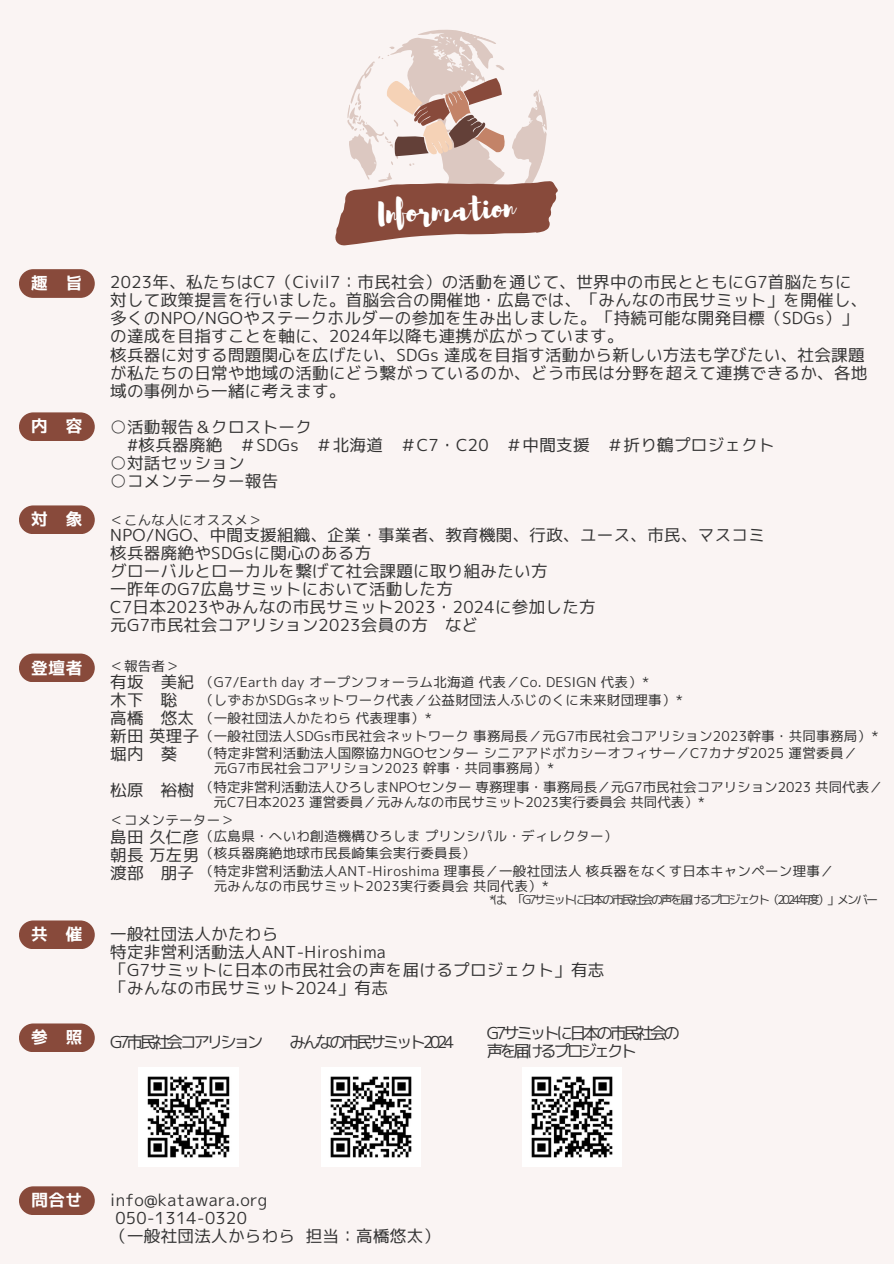
<style>
.page{position:relative;width:894px;height:1264px;background:#fff}
.page>*{position:absolute;margin:0;border:0;box-sizing:border-box;transform-origin:0 0}
.t1{font:31.05px "Brusher";color:#fff}
.t2{font:16.5px/18px "mplus 1 p regular";letter-spacing:.02em;color:#333}
.t3{font:16.5px/18px "mplus 1 p regular";letter-spacing:-.19em;color:#333}
.t4{font:16.5px "mplus 1 p bold";letter-spacing:.04em;color:#fff}
.t5{font:13.5px/14.7px "mplus 1 p regular";letter-spacing:.02em;color:#333}
.t6{font:13.5px/14.7px "mplus 1 p regular";color:#333}
.t7{font:12px "mplus 1 p regular";letter-spacing:-.19em;color:#333}
</style>
<div class="page">
<div style="left:0;top:0;width:893px;height:1263px;background:#faf4f3"></div>
<svg style="left:347px;top:29px;width:200px;height:145px"></svg>
<svg style="left:385px;top:77px;width:121px;height:80px"></svg>
<svg style="left:335px;top:174px;width:223px;height:72px"></svg>
<div style="left:19px;top:269px;width:76px;height:29px;background:#884a3b;border-radius:14px"></div>
<div style="left:19px;top:412px;width:76px;height:29px;background:#884a3b;border-radius:14px"></div>
<div style="left:19px;top:505px;width:76px;height:29px;background:#884a3b;border-radius:14px"></div>
<div style="left:19px;top:653px;width:76px;height:29px;background:#884a3b;border-radius:14px"></div>
<div style="left:19px;top:920px;width:76px;height:29px;background:#884a3b;border-radius:14px"></div>
<div style="left:19px;top:1023px;width:76px;height:29px;background:#884a3b;border-radius:14px"></div>
<div style="left:19px;top:1186px;width:76px;height:28px;background:#884a3b;border-radius:14px"></div>
<img style="left:139px;top:1067px;width:99px;height:99px">
<img style="left:321px;top:1067px;width:99px;height:99px">
<img style="left:522px;top:1067px;width:99px;height:99px">
<h2 class="t1" style="left:377px;top:194px;width:137px;rotate:-3deg">Information</h2>
<p class="t4" style="left:31px;top:271px;width:53px">趣 旨</p>
<h3 class="t2" style="left:110px;top:273px;width:758px">2023年、私たちはC7（Civil7：市民社会）の活動を通じて、世界中の市民とともにG7首脳たちに対して政策提言を行いました。首脳会合の開催地・広島では、「みんなの市民サミット」を開催し、多くのNPO/NGOやステークホルダーの参加を生み出しました。「持続可能な開発目標（SDGs）」の達成を目指すことを軸に、2024年以降も連携が広がっています。<br>核兵器に対する問題関心を広げたい、SDGs 達成を目指す活動から新しい方法も学びたい、社会課題が私たちの日常や地域の活動にどう繋がっているのか、どう市民は分野を超えて連携できるか、各地域の事例から一緒に考えます。</h3>
<p class="t4" style="left:31px;top:414px;width:53px">内 容</p>
<p class="t4" style="left:31px;top:507px;width:53px">対 象</p>
<h4 class="t2" style="left:127px;top:418px;width:649px;text-indent:-17px">○活動報告＆クロストーク<br>#核兵器廃絶 ＃SDGs ＃北海道 ＃C7・C20 ＃中間支援 ＃折り鶴プロジェクト</h4>
<h4 class="t2" style="left:110px;top:454px;width:136px">○対話セッション</h4>
<h4 class="t2" style="left:110px;top:472px;width:169px">○コメンテーター報告</h4>
<h3 class="t2" style="left:110px;top:526px;width:656px">NPO/NGO、中間支援組織、企業・事業者、教育機関、行政、ユース、市民、マスコミ核兵器廃絶やSDGsに関心のある方<br>グローバルとローカルを繋げて社会課題に取り組みたい方<br>一昨年のG7広島サミットにおいて活動した方<br>C7日本2023やみんなの市民サミット2023・2024に参加した方<br>元G7市民社会コアリション2023会員の方 など</h3>
<p class="t5" style="left:110px;top:512px;width:153px">＜こんな人にオススメ＞</p>
<h1 class="t4" style="left:31px;top:655px;width:53px">登壇者</h1>
<h5 class="t5" style="left:110px;top:658px;width:70px">＜報告者＞</h5>
<h2 class="t2" style="left:110px;top:673px;width:90px">有坂 美紀木下 聡<br>高橋 悠太新田英理子堀内 葵</h2>
<h5 class="t2" style="left:110px;top:781px;width:85px">松原 裕樹</h5>
<h3 class="t5" style="left:200px;top:674px;width:450px">（G7/Earth day オープンフォーラム北海道代表／Co. DESIGN 代表）*</h3>
<h3 class="t5" style="left:200px;top:692px;width:484px">（しずおかSDGsネットワーク代表／公益財団法人ふじのくに未来財団理事）*</h3>
<h6 class="t5" style="left:200px;top:710px;width:233px">（一般社団法人かたわら代表理事）*</h6>
<h6 class="t5" style="left:200px;top:728px;width:679px">（一般社団法人SDGs市民社会ネットワーク事務局長／元G7市民社会コアリション2023幹事・共同事務局）*</h6>
<h5 class="t5" style="left:214px;top:746px;width:644px;text-indent:-14px">（特定非営利活動法人国際協力NGOセンターシニアアドボカシーオフィサー／C7カナダ2025 運営委員／元G7市民社会コアリション2023 幹事・共同事務局）*</h5>
<h6 class="t6" style="left:213px;top:779px;width:670px;text-indent:-14px">（特定非営利活動法人ひろしまNPOセンター専務理事・事務局長／元G7市民社会コアリション2023 共同代表／元C7日本2023 運営委員／元みんなの市民サミット2023実行委員会共同代表）*</h6>
<h5 class="t5" style="left:200px;top:828px;width:419px">（広島県・へいわ創造機構ひろしまプリンシパル・ディレクター）</h5>
<h5 class="t5" style="left:200px;top:845px;width:277px">（核兵器廃絶地球市民長崎集会実行委員長）</h5>
<h5 class="t5" style="left:214px;top:863px;width:621px;text-indent:-14px">（特定非営利活動法人ANT-Hiroshima 理事長／一般社団法人核兵器をなくす日本キャンペーン理事／元みんなの市民サミット2023実行委員会共同代表）*</h5>
<h5 class="t5" style="left:110px;top:813px;width:125px">＜コメンテーター＞</h5>
<h3 class="t2" style="left:110px;top:827px;width:90px;text-align:justify">島田久仁彦朝長万左男渡部 朋子</h3>
<h3 class="t7" style="left:489px;top:891px;width:390px">*は、「G7サミットに日本の市民社会の声を届けるプロジェクト（2024年度）」メンバー</h3>
<h2 class="t4" style="left:31px;top:922px;width:53px">共 催</h2>
<h5 class="t2" style="left:110px;top:924px;width:495px">一般社団法人かたわら<br>特定非営利活動法人ANT-Hiroshima<br>「G7サミットに日本の市民社会の声を届けるプロジェクト」有志「みんなの市民サミット2024」有志</h5>
<h4 class="t4" style="left:31px;top:1025px;width:53px">参 照</h4>
<h2 class="t3" style="left:110px;top:1032px;width:154px">G7市民社会コアリション</h2>
<h3 class="t3" style="left:289px;top:1032px;width:167px">みんなの市民サミット2024</h3>
<h2 class="t3" style="left:486px;top:1023px;width:194px">G7サミットに日本の市民社会の声を届けるプロジェクト</h2>
<h2 class="t4" style="left:31px;top:1188px;width:52px">問合せ</h2>
<h6 class="t2" style="left:110px;top:1190px;width:158px">info@katawara.org</h6>
<h6 class="t2" style="left:115px;top:1208px;width:133px">050-1314-0320</h6>
<h6 class="t2" style="left:110px;top:1226px;width:331px">（一般社団法人からわら 担当：高橋悠太）</h6>
</div>
